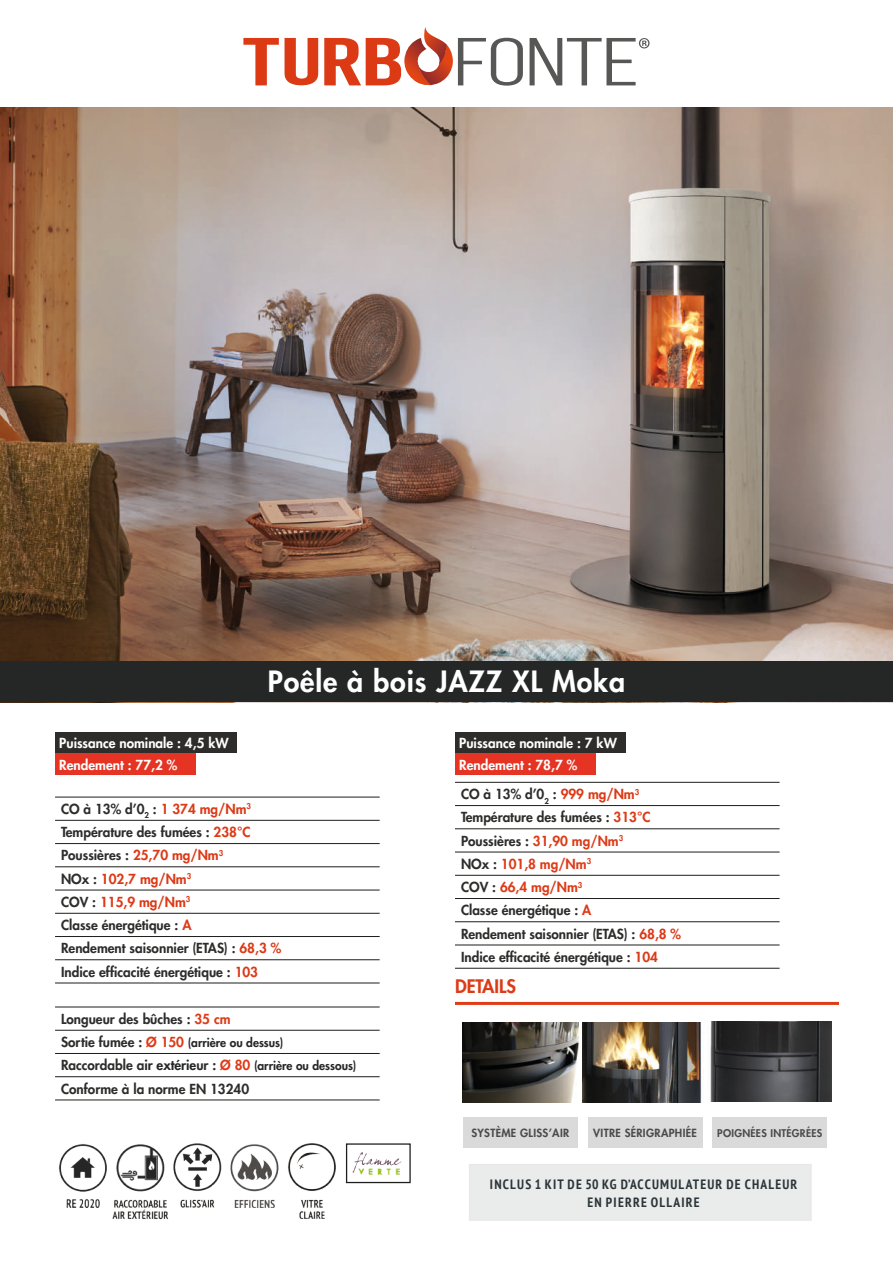
<style>
.page{position:relative;width:893px;height:1263px;background:#fff}
.page>*{position:absolute;margin:0;border:0;box-sizing:border-box;transform-origin:0 0}
.t1{font:800 28.5px "Futura LT";letter-spacing:.03em;color:#fff}
.t2{font:800 18.15px "Futura LT";color:#dd3b17}
.t3{font:800 13.5px/23.2px "Futura LT";color:#2e2d2c}
.t4{font:800 13.5px "Futura LT";color:#fff}
.t5{font:700 condensed 13.5px/18px "PT Sans";letter-spacing:.09em;color:#2b3537;text-align:center}
.t6{font:800 12px/23.2px "Futura LT";color:#252626}
.t7{font:800 10.95px "Futura LT";letter-spacing:.03em;color:#4b4b4a}
.t8{font:800 10.35px "Futura LT";letter-spacing:.03em;color:#4b4b4a}
.s1{color:#dc3915}
.s2{color:#dd3b17}
.s3{font-size:13.5px;color:#2e2d2c}
.s4{font-size:13.5px;color:#dd3b17}
.s5{font-size:13.5px}
</style>
<div class="page">
<img style="left:0;top:107px;width:893px;height:596px">
<div style="left:0;top:662px;width:893px;height:40px;background:#252626"></div>
<img style="left:462px;top:1023px;width:117px;height:79px">
<img style="left:583px;top:1021px;width:249px;height:81px">
<div style="left:463px;top:1118px;width:114px;height:30px;background:#dadada"></div>
<div style="left:588px;top:1118px;width:114px;height:30px;background:#dadada"></div>
<div style="left:713px;top:1118px;width:114px;height:30px;background:#dadada"></div>
<hr style="left:455px;top:1002px;width:384px;height:3px;background:#df3c17">
<svg style="left:243px;top:38px;width:36px;height:47px"></svg>
<svg style="left:285px;top:38px;width:33px;height:47px"></svg>
<svg style="left:530px;top:38px;width:120px;height:47px"></svg>
<svg style="left:324px;top:27px;width:199px;height:59px"></svg>
<div style="left:470px;top:1165px;width:341px;height:55px;background:#eaebeb"></div>
<img style="left:173px;top:1143px;width:48px;height:65px">
<img style="left:59px;top:1144px;width:48px;height:64px">
<img style="left:112px;top:1144px;width:56px;height:76px">
<img style="left:230px;top:1144px;width:49px;height:64px">
<img style="left:288px;top:1143px;width:48px;height:75px">
<img style="left:352px;top:1152px;width:50px;height:23px">
<div style="left:346px;top:1143px;width:65px;height:40px;border:1px solid #1d1d1b"></div>
<div style="left:55px;top:732px;width:181px;height:21px;background:#2e2d2c"></div>
<div style="left:455px;top:732px;width:171px;height:21px;background:#2e2d2c"></div>
<div style="left:55px;top:753px;width:140px;height:21px;background:#e63424"></div>
<div style="left:455px;top:753px;width:140px;height:22px;background:#e63424"></div>
<hr style="left:55px;top:797px;width:325px;height:1px;background:#1d1d1b">
<hr style="left:55px;top:820px;width:325px;height:1px;background:#1d1d1b">
<hr style="left:55px;top:843px;width:325px;height:1px;background:#1d1d1b">
<hr style="left:55px;top:866px;width:325px;height:1px;background:#1d1d1b">
<hr style="left:55px;top:890px;width:325px;height:1px;background:#1d1d1b">
<hr style="left:55px;top:913px;width:325px;height:1px;background:#1d1d1b">
<hr style="left:55px;top:936px;width:325px;height:1px;background:#1d1d1b">
<hr style="left:55px;top:959px;width:325px;height:1px;background:#1d1d1b">
<hr style="left:55px;top:983px;width:325px;height:1px;background:#1d1d1b">
<hr style="left:55px;top:1007px;width:325px;height:1px;background:#1d1d1b">
<hr style="left:55px;top:1030px;width:325px;height:1px;background:#1d1d1b">
<hr style="left:55px;top:1053px;width:325px;height:1px;background:#1d1d1b">
<hr style="left:55px;top:1076px;width:325px;height:1px;background:#1d1d1b">
<hr style="left:55px;top:1099px;width:325px;height:1px;background:#1d1d1b">
<hr style="left:455px;top:782px;width:325px;height:1px;background:#1d1d1b">
<hr style="left:455px;top:805px;width:325px;height:1px;background:#1d1d1b">
<hr style="left:455px;top:828px;width:325px;height:1px;background:#1d1d1b">
<hr style="left:455px;top:852px;width:325px;height:1px;background:#1d1d1b">
<hr style="left:455px;top:875px;width:325px;height:1px;background:#1d1d1b">
<hr style="left:455px;top:898px;width:325px;height:1px;background:#1d1d1b">
<hr style="left:455px;top:921px;width:325px;height:1px;background:#1d1d1b">
<hr style="left:455px;top:945px;width:325px;height:1px;background:#1d1d1b">
<hr style="left:455px;top:968px;width:325px;height:1px;background:#1d1d1b">
<h1 class="t1" style="left:268px;top:662px;width:359px">Poêle à bois JAZZ XL Moka</h1>
<p class="t4" style="left:59px;top:734px;width:171px">Puissance nominale : 4,5 kW</p>
<p class="t4" style="left:459px;top:734px;width:159px">Puissance nominale : 7 kW</p>
<p class="t4" style="left:59px;top:756px;width:119px">Rendement : 77,2 %</p>
<p class="t4" style="left:459px;top:756px;width:119px">Rendement : 78,7 %</p>
<p class="t3" style="left:61px;top:797px;width:222px">CO à 13% d’0<sub>2</sub> : <span class="s1">1 374 mg/Nm</span><sup>3<br></sup>Température des fumées : <span class="s1">238°C<br></span>Poussières : <span class="s1">25,70 mg/Nm</span><sup>3<br></sup>NOx : <span class="s1">102,7 mg/Nm</span><sup>3<br></sup>COV : <span class="s1">115,9 mg/Nm</span><sup>3<br></sup>Classe énergétique : <span class="s2">A<br></span>Rendement saisonnier (ETAS) : <span class="s1">68,3 %<br></span>Indice efficacité énergétique : <span class="s1">103</span></p>
<p class="t3" style="left:61px;top:1007px;width:171px">Longueur des bûches : <span class="s2">35 cm</span></p>
<p class="t6" style="left:61px;top:1031px;width:297px"><span class="s3">Sortie fumée :</span> <span class="s4">Ø 150</span> (arrière ou dessus)<br><span class="s3">Raccordable a</span><span class="s5">ir extérie</span><span class="s3">ur :</span> <span class="s4">Ø 80</span> (arrière ou dessous)</p>
<p class="t3" style="left:61px;top:1077px;width:190px">Conforme à la norme EN 13240</p>
<p class="t3" style="left:461px;top:782px;width:222px">CO à 13% d’0<sub>2</sub> : <span class="s1">999 mg/Nm</span><sup>3<br></sup>Température des fumées : <span class="s2">313°C<br></span>Poussières : <span class="s2">31,90 mg/Nm</span><sup>3<br></sup>NOx : <span class="s2">101,8 mg/Nm</span><sup>3<br></sup>COV : <span class="s2">66,4 mg/Nm</span><sup>3<br></sup>Classe énergétique : <span class="s2">A<br></span>Rendement saisonnier (ETAS) : <span class="s1">68,8 %<br></span>Indice efficacité énergétique : <span class="s1">104</span></p>
<h2 class="t2" style="left:455px;top:974px;width:63px">DETAILS</h2>
<p class="t7" style="left:471px;top:1126px;width:99px">SYSTÈME GLISS’AIR</p>
<p class="t7" style="left:593px;top:1126px;width:105px">VITRE SÉRIGRAPHIÉE</p>
<p class="t8" style="left:717px;top:1126px;width:107px">POIGNÉES INTÉGRÉES</p>
<p class="t5" style="left:490px;top:1175px;width:309px">INCLUS 1 KIT DE 50 KG D’ACCUMULATEUR DE CHALEUR<br>EN PIERRE OLLAIRE</p>
</div>
